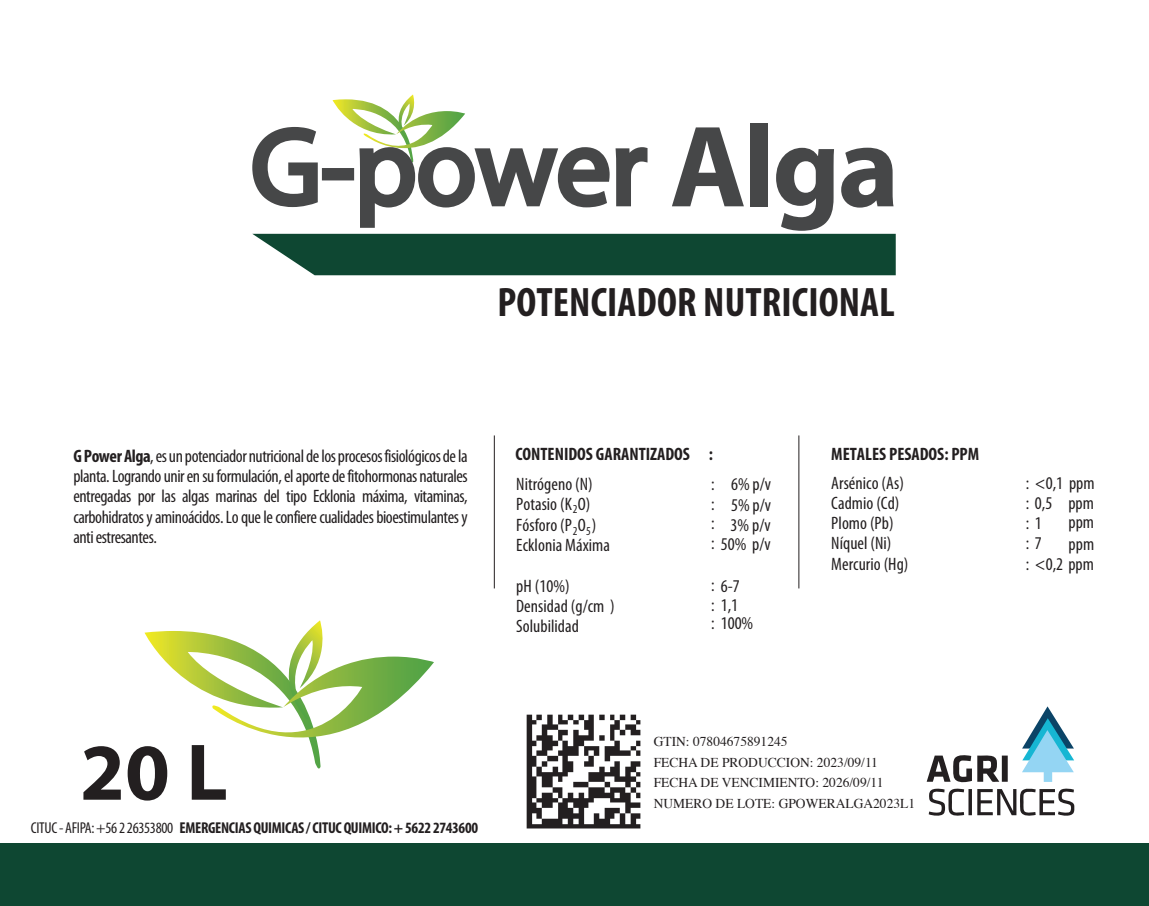
<style>
.page{position:relative;width:1149px;height:906px;background:#fff}
.page>*{position:absolute;margin:0;border:0;box-sizing:border-box;transform-origin:0 0}
.t1{font:700 117px "Myriad Pro";color:#464748}
.t2{font:700 81px "Myriad Pro";color:#231f20}
.t3{font:700 condensed 41.4px "Myriad Pro";letter-spacing:.005em;color:#231f20}
.t4{font:condensed 18px/20.2px "Myriad Pro";letter-spacing:.005em;color:#231f20}
.t5{font:700 condensed 18px "Myriad Pro";color:#231f20}
.t6{font:700 condensed 15.75px "Myriad Pro";letter-spacing:-.02em;color:#231f20}
.t7{font:13.5px/20.7px "Times";color:#231f20}
.t8{font:condensed 12.15px/21.8px "Myriad Pro";color:#231f20}
.s1{font-weight:700}
.s2{font-weight:400}
</style>
<div class="page">
<svg style="left:926px;top:706px;width:147px;height:110px"></svg>
<svg style="left:144px;top:620px;width:290px;height:149px"></svg>
<div style="left:0;top:843px;width:1148px;height:63px;background:#0e4732"></div>
<div style="left:252px;top:234px;width:643px;height:41px;background:#0e4732"></div>
<svg style="left:252px;top:94px;width:357px;height:134px"></svg>
<svg style="left:615px;top:147px;width:32px;height:59px"></svg>
<hr style="left:798px;top:435px;width:1px;height:153px;background:#231f20">
<hr style="left:494px;top:435px;width:1px;height:153px;background:#231f20">
<img style="left:526px;top:714px;width:115px;height:115px">
<h1 class="t1" style="left:669px;top:91px;width:231px">Alga</h1>
<h3 class="t3" style="left:497px;top:276px;width:399px">POTENCIADOR NUTRICIONAL</h3>
<p class="t4" style="left:73px;top:445px;width:396px;text-align:justify"><span class="s1">G Power Alga</span>, es un potenciador nutricional de los procesos fisiológicos de la planta. Logrando unir en su formulación, el aporte de fitohormonas naturales entregadas por las algas marinas del tipo Ecklonia máxima, vitaminas, carbohidratos y aminoácidos. Lo que le confiere cualidades bioestimulantes y anti estresantes.</p>
<p class="t5" style="left:515px;top:443px;width:199px">CONTENIDOS GARANTIZADOS :</p>
<p class="t4" style="left:710px;top:474px;width:5px">: :</p>
<p class="t4" style="left:516px;top:474px;width:95px">Nitrógeno (N)<br>Potasio (K O)<br>Fósforo (P O )<br>Ecklonia Máxima</p>
<p class="t4" style="left:516px;top:575px;width:100px">pH (10%)<br>Densidad (g/cm )<br>Solubilidad</p>
<p class="t4" style="left:730px;top:474px;width:42px;text-align:justify">6% p/v 5% p/v 3% p/v</p>
<p class="t8" style="left:573px;top:498px;width:20px">2<br>2 5</p>
<p class="t4" style="left:710px;top:512px;width:61px;line-height:20.9px">:<br>: 50% p/v</p>
<p class="t4" style="left:710px;top:575px;width:30px">: 6-7 : 1,1</p>
<p class="t4" style="left:710px;top:613px;width:44px">: 100%</p>
<p class="t5" style="left:831px;top:442px;width:149px">METALES PESADOS: PPM</p>
<p class="t4" style="left:831px;top:472px;width:79px">Arsénico (As)<br>Cadmio (Cd)<br>Plomo (Pb)<br>Níquel (Ni)<br>Mercurio (Hg)</p>
<p class="t4" style="left:1025px;top:472px;width:70px">: &lt;0,1 ppm : 0,5<br>: 1<br>: 7<br>: &lt;0,2 ppm</p>
<p class="t4" style="left:1068px;top:492px;width:27px;line-height:19.6px">ppm ppm</p>
<p class="t4" style="left:1068px;top:533px;width:27px">ppm</p>
<h2 class="t2" style="left:80px;top:719px;width:149px">20 L</h2>
<p class="t6" style="left:31px;top:818px;width:448px"><span class="s2">CITUC - AFIPA: +56 2 26353800</span> EMERGENCIAS QUIMICAS / CITUC QUIMICO: + 5622 2743600</p>
<p class="t7" style="left:653px;top:730px;width:263px">GTIN: 07804675891245<br>FECHA DE PRODUCCION: 2023/09/11<br>FECHA DE VENCIMIENTO: 2026/09/11<br>NUMERO DE LOTE: GPOWERALGA2023L1</p>
</div>
